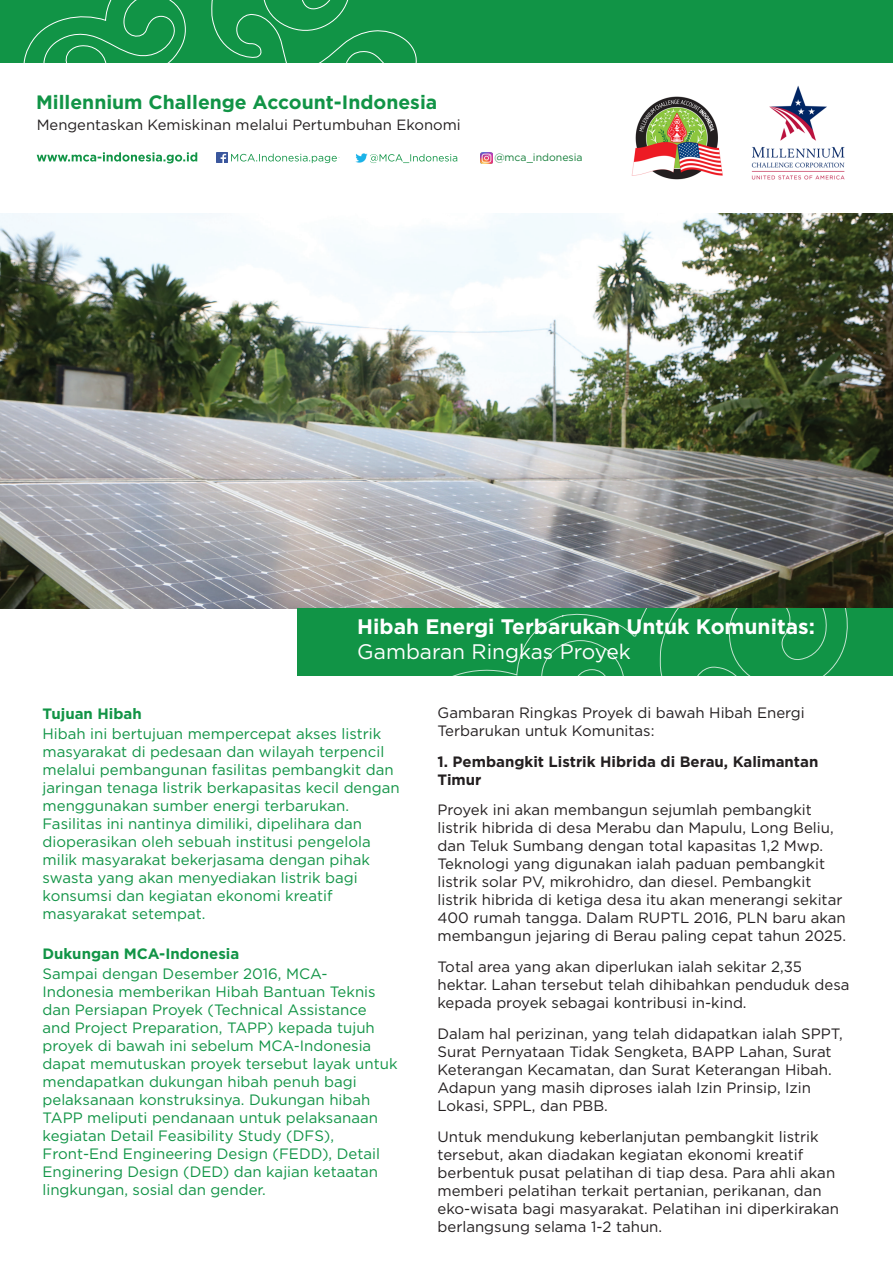
<style>
.page{position:relative;width:893px;height:1263px;background:#fff}
.page>*{position:absolute;margin:0;border:0;box-sizing:border-box;transform-origin:0 0}
.t1{font:700 21px "Gotham";color:#fff}
.t2{font:21px "Gotham";color:#fff}
.t3{font:700 19.35px "Gotham";color:#119446}
.t4{font:15px/18px "Gotham";color:#231f20}
.t5{font:15px/18px "Gotham";color:#119446}
.t6{font:700 15px/18px "Gotham";color:#231f20}
.t7{font:700 15px "Gotham";color:#119446}
.t8{font:14.85px "Gotham";color:#231f20}
.t9{font:10.5px "Gotham";color:#167f3b}
</style>
<div class="page">
<img style="left:0;top:214px;width:893px;height:394px">
<div style="left:298px;top:608px;width:595px;height:68px;background:#119446"></div>
<svg style="left:452px;top:608px;width:396px;height:68px"></svg>
<div style="left:0;top:0;width:893px;height:62px;background:#119446"></div>
<svg style="left:23px;top:0;width:394px;height:62px"></svg>
<svg style="left:370px;top:154px;width:87px;height:9px"></svg>
<svg style="left:37px;top:152px;width:160px;height:11px"></svg>
<svg style="left:217px;top:152px;width:120px;height:11px"></svg>
<img style="left:355px;top:153px;width:13px;height:10px">
<img style="left:631px;top:85px;width:214px;height:95px">
<svg style="left:481px;top:152px;width:11px;height:12px"></svg>
<p class="t3" style="left:36px;top:90px;width:403px">Millennium Challenge Account-Indonesia</p>
<p class="t8" style="left:37px;top:115px;width:425px">Mengentaskan Kemiskinan melalui Pertumbuhan Ekonomi</p>
<p class="t9" style="left:494px;top:151px;width:90px">@mca_indonesia</p>
<p class="t1" style="left:357px;top:612px;width:459px">Hibah Energi Terbarukan Untuk Komunitas:</p>
<p class="t2" style="left:357px;top:638px;width:275px">Gambaran Ringkas Proyek</p>
<p class="t7" style="left:43px;top:703px;width:101px">Tujuan Hibah</p>
<p class="t5" style="left:43px;top:724px;width:359px">Hibah ini bertujuan mempercepat akses listrik masyarakat di pedesaan dan wilayah terpencil melalui pembangunan fasilitas pembangkit dan jaringan tenaga listrik berkapasitas kecil dengan menggunakan sumber energi terbarukan.<br>Fasilitas ini nantinya dimiliki, dipelihara dan dioperasikan oleh sebuah institusi pengelola milik masyarakat bekerjasama dengan pihak swasta yang akan menyediakan listrik bagi konsumsi dan kegiatan ekonomi kreatif masyarakat setempat.</p>
<p class="t7" style="left:43px;top:944px;width:198px">Dukungan MCA-Indonesia</p>
<p class="t5" style="left:43px;top:964px;width:357px">Sampai dengan Desember 2016, MCA-Indonesia memberikan Hibah Bantuan Teknis dan Persiapan Proyek (Technical Assistance and Project Preparation, TAPP) kepada tujuh proyek di bawah ini sebelum MCA-Indonesia dapat memutuskan proyek tersebut layak untuk mendapatkan dukungan hibah penuh bagi pelaksanaan konstruksinya. Dukungan hibah TAPP meliputi pendanaan untuk pelaksanaan kegiatan Detail Feasibility Study (DFS), Front-End Engineering Design (FEDD), Detail Enginering Design (DED) dan kajian ketaatan lingkungan, sosial dan gender.</p>
<p class="t4" style="left:437px;top:703px;width:369px">Gambaran Ringkas Proyek di bawah Hibah Energi<br>Terbarukan untuk Komunitas:</p>
<p class="t6" style="left:437px;top:752px;width:382px">1. Pembangkit Listrik Hibrida di Berau, Kalimantan<br>Timur</p>
<p class="t4" style="left:437px;top:801px;width:410px">Proyek ini akan membangun sejumlah pembangkit listrik hibrida di desa Merabu dan Mapulu, Long Beliu, dan Teluk Sumbang dengan total kapasitas 1,2 Mwp.<br>Teknologi yang digunakan ialah paduan pembangkit listrik solar PV, mikrohidro, dan diesel. Pembangkit listrik hibrida di ketiga desa itu akan menerangi sekitar 400 rumah tangga. Dalam RUPTL 2016, PLN baru akan membangun jejaring di Berau paling cepat tahun 2025.</p>
<p class="t4" style="left:437px;top:957px;width:414px">Total area yang akan diperlukan ialah sekitar 2,35 hektar. Lahan tersebut telah dihibahkan penduduk desa kepada proyek sebagai kontribusi in-kind.</p>
<p class="t4" style="left:437px;top:1024px;width:407px">Dalam hal perizinan, yang telah didapatkan ialah SPPT, Surat Pernyataan Tidak Sengketa, BAPP Lahan, Surat Keterangan Kecamatan, dan Surat Keterangan Hibah.<br>Adapun yang masih diproses ialah Izin Prinsip, Izin Lokasi, SPPL, dan PBB.</p>
<p class="t4" style="left:437px;top:1127px;width:403px">Untuk mendukung keberlanjutan pembangkit listrik tersebut, akan diadakan kegiatan ekonomi kreatif berbentuk pusat pelatihan di tiap desa. Para ahli akan memberi pelatihan terkait pertanian, perikanan, dan eko-wisata bagi masyarakat. Pelatihan ini diperkirakan berlangsung selama 1-2 tahun.</p>
</div>
